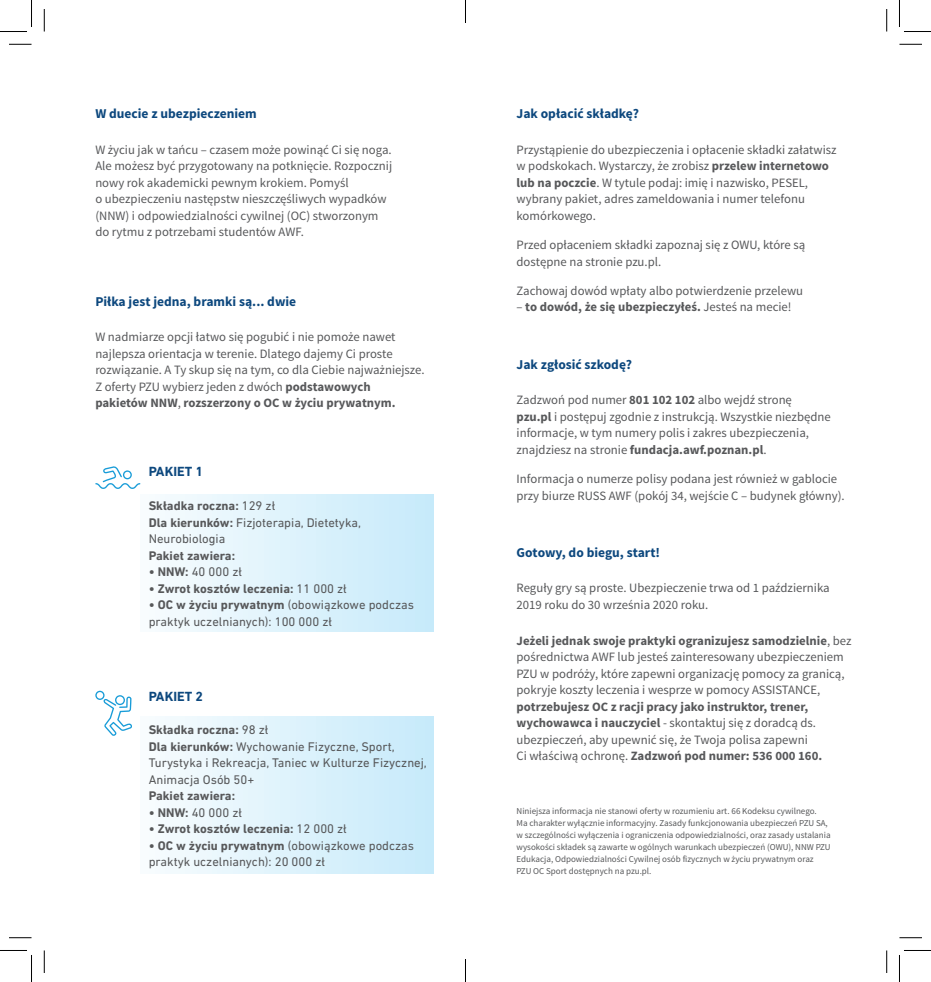
<style>
.page{position:relative;width:931px;height:982px;background:#fff}
.page>*{position:absolute;margin:0;border:0;box-sizing:border-box;transform-origin:0 0}
.t1{font:700 13.5px "Source Sans Pro";color:#0d487e}
.t2{font:700 13.5px "DIN Next LT Pro";color:#0d487e}
.t3{font:12.75px/16.5px "Source Sans Pro";color:#57585a}
.t4{font:12.75px/16.5px "DIN Next LT Pro";color:#57585a}
.t5{font:700 12.75px/16.5px "Source Sans Pro";color:#57585a}
.t6{font:700 12.75px "DIN Next LT Pro";color:#57585a}
.t7{font:9px/12px "Source Sans Pro";color:#57585a}
.s1{font-weight:700}
.s2{font-weight:400}
</style>
<div class="page">
<div style="left:140px;top:716px;width:293px;height:157px;background:linear-gradient(to right,#f8fcfe,#c6eafa)"></div>
<svg style="left:95px;top:690px;width:37px;height:45px"></svg>
<div style="left:140px;top:494px;width:293px;height:137px;background:linear-gradient(to right,#f8fcfe,#c6eafa)"></div>
<svg style="left:95px;top:466px;width:45px;height:23px"></svg>
<svg style="left:9px;top:44px;width:23px;height:1px"></svg>
<svg style="left:899px;top:44px;width:22px;height:1px"></svg>
<svg style="left:9px;top:937px;width:23px;height:1px"></svg>
<svg style="left:899px;top:937px;width:22px;height:1px"></svg>
<svg style="left:44px;top:9px;width:1px;height:22px"></svg>
<svg style="left:44px;top:950px;width:1px;height:22px"></svg>
<svg style="left:886px;top:9px;width:1px;height:22px"></svg>
<svg style="left:886px;top:950px;width:1px;height:22px"></svg>
<svg style="left:0;top:0;width:32px;height:32px"></svg>
<svg style="left:0;top:950px;width:32px;height:31px"></svg>
<svg style="left:899px;top:0;width:31px;height:32px"></svg>
<svg style="left:899px;top:950px;width:31px;height:31px"></svg>
<svg style="left:465px;top:0;width:1px;height:22px"></svg>
<svg style="left:465px;top:959px;width:1px;height:22px"></svg>
<p class="t1" style="left:95px;top:105px;width:163px">W duecie z ubezpieczeniem</p>
<p class="t3" style="left:95px;top:142px;width:298px">W życiu jak w tańcu – czasem może powinąć Ci się noga.<br>Ale możesz być przygotowany na potknięcie. Rozpocznij nowy rok akademicki pewnym krokiem. Pomyśl<br>o ubezpieczeniu następstw nieszczęśliwych wypadków (NNW) i odpowiedzialności cywilnej (OC) stworzonym do rytmu z potrzebami studentów AWF.</p>
<p class="t1" style="left:95px;top:292px;width:202px">Piłka jest jedna, bramki są... dwie</p>
<p class="t3" style="left:95px;top:329px;width:331px">W nadmiarze opcji łatwo się pogubić i nie pomoże nawet najlepsza orientacja w terenie. Dlatego dajemy Ci proste rozwiązanie. A Ty skup się na tym, co dla Ciebie najważniejsze.<br>Z oferty PZU wybierz jeden z dwóch <span class="s1">podstawowych pakietów NNW</span>, <span class="s1">rozszerzony o OC w życiu prywatnym.</span></p>
<p class="t2" style="left:149px;top:464px;width:56px">PAKIET 1</p>
<p class="t4" style="left:149px;top:497px;width:214px"><span class="s1">Składka roczna:</span> 129 zł<br><span class="s1">Dla kierunków:</span> Fizjoterapia, Dietetyka,<br>Neurobiologia</p>
<p class="t6" style="left:149px;top:547px;width:88px">Pakiet zawiera:</p>
<p class="t4" style="left:149px;top:563px;width:95px"><span class="s1">• NNW:</span> 40 000 zł</p>
<p class="t6" style="left:149px;top:580px;width:200px">• Zwrot kosztów leczenia: <span class="s2">11 000 zł</span></p>
<p class="t4" style="left:149px;top:596px;width:267px"><span class="s1">• OC w życiu prywatnym</span> (obowiązkowe podczas praktyk uczelnianych): 100 000 zł</p>
<p class="t2" style="left:149px;top:688px;width:56px">PAKIET 2</p>
<p class="t4" style="left:149px;top:721px;width:280px"><span class="s1">Składka roczna:</span> 98 zł<br><span class="s1">Dla kierunków:</span> Wychowanie Fizyczne, Sport, Turystyka i Rekreacja, Taniec w Kulturze Fizycznej, Animacja Osób 50+</p>
<p class="t6" style="left:149px;top:788px;width:88px">Pakiet zawiera:</p>
<p class="t4" style="left:149px;top:804px;width:95px"><span class="s1">• NNW:</span> 40 000 zł</p>
<p class="t6" style="left:149px;top:821px;width:200px">• Zwrot kosztów leczenia: <span class="s2">12 000 zł</span></p>
<p class="t4" style="left:149px;top:837px;width:267px"><span class="s1">• OC w życiu prywatnym</span> (obowiązkowe podczas praktyk uczelnianych): 20 000 zł</p>
<p class="t1" style="left:516px;top:105px;width:124px">Jak opłacić składkę?</p>
<p class="t3" style="left:516px;top:142px;width:321px">Przystąpienie do ubezpieczenia i opłacenie składki załatwisz w podskokach. Wystarczy, że zrobisz <span class="s1">przelew internetowo lub na poczcie</span>. W tytule podaj: imię i nazwisko, PESEL, wybrany pakiet, adres zameldowania i numer telefonu komórkowego.</p>
<p class="t3" style="left:516px;top:237px;width:290px">Przed opłaceniem składki zapoznaj się z OWU, które są dostępne na stronie pzu.pl.</p>
<p class="t3" style="left:516px;top:283px;width:288px">Zachowaj dowód wpłaty albo potwierdzenie przelewu</p>
<p class="t5" style="left:516px;top:299px;width:276px"><span class="s2">–</span> to dowód, że się ubezpieczyłeś. <span class="s2">Jesteś na mecie!</span></p>
<p class="t1" style="left:516px;top:355px;width:117px">Jak zgłosić szkodę?</p>
<p class="t3" style="left:516px;top:392px;width:316px">Zadzwoń pod numer <span class="s1">801 102 102</span> albo wejdź stronę<br><span class="s1">pzu.pl</span> i postępuj zgodnie z instrukcją. Wszystkie niezbędne informacje, w tym numery polis i zakres ubezpieczenia, znajdziesz na stronie <span class="s1">fundacja.awf.poznan.pl</span>.</p>
<p class="t3" style="left:516px;top:471px;width:330px">Informacja o numerze polisy podana jest również w gablocie przy biurze RUSS AWF (pokój 34, wejście C – budynek główny).</p>
<p class="t1" style="left:516px;top:543px;width:145px">Gotowy, do biegu, start!</p>
<p class="t3" style="left:516px;top:580px;width:315px">Reguły gry są proste. Ubezpieczenie trwa od 1 października<br>2019 roku do 30 września 2020 roku.</p>
<p class="t3" style="left:516px;top:632px;width:336px"><span class="s1">Jeżeli jednak swoje praktyki ogranizujesz samodzielnie</span>, bez pośrednictwa AWF lub jesteś zainteresowany ubezpieczeniem PZU w podróży, które zapewni organizację pomocy za granicą, pokryje koszty leczenia i wesprze w pomocy ASSISTANCE,</p>
<p class="t5" style="left:516px;top:698px;width:307px">potrzebujesz OC z racji pracy jako instruktor, trener, wychowawca i nauczyciel <span class="s2">- skontaktuj się z doradcą ds. ubezpieczeń, aby upewnić się, że Twoja polisa zapewni<br>Ci właściwą ochronę.</span> Zadzwoń pod numer: 536 000 160.</p>
<p class="t7" style="left:516px;top:805px;width:315px">Niniejsza informacja nie stanowi oferty w rozumieniu art. 66 Kodeksu cywilnego.<br>Ma charakter wyłącznie informacyjny. Zasady funkcjonowania ubezpieczeń PZU SA, w szczególności wyłączenia i ograniczenia odpowiedzialności, oraz zasady ustalania wysokości składek są zawarte w ogólnych warunkach ubezpieczeń (OWU), NNW PZU Edukacja, Odpowiedzialności Cywilnej osób fizycznych w życiu prywatnym oraz PZU OC Sport dostępnych na pzu.pl.</p>
</div>
